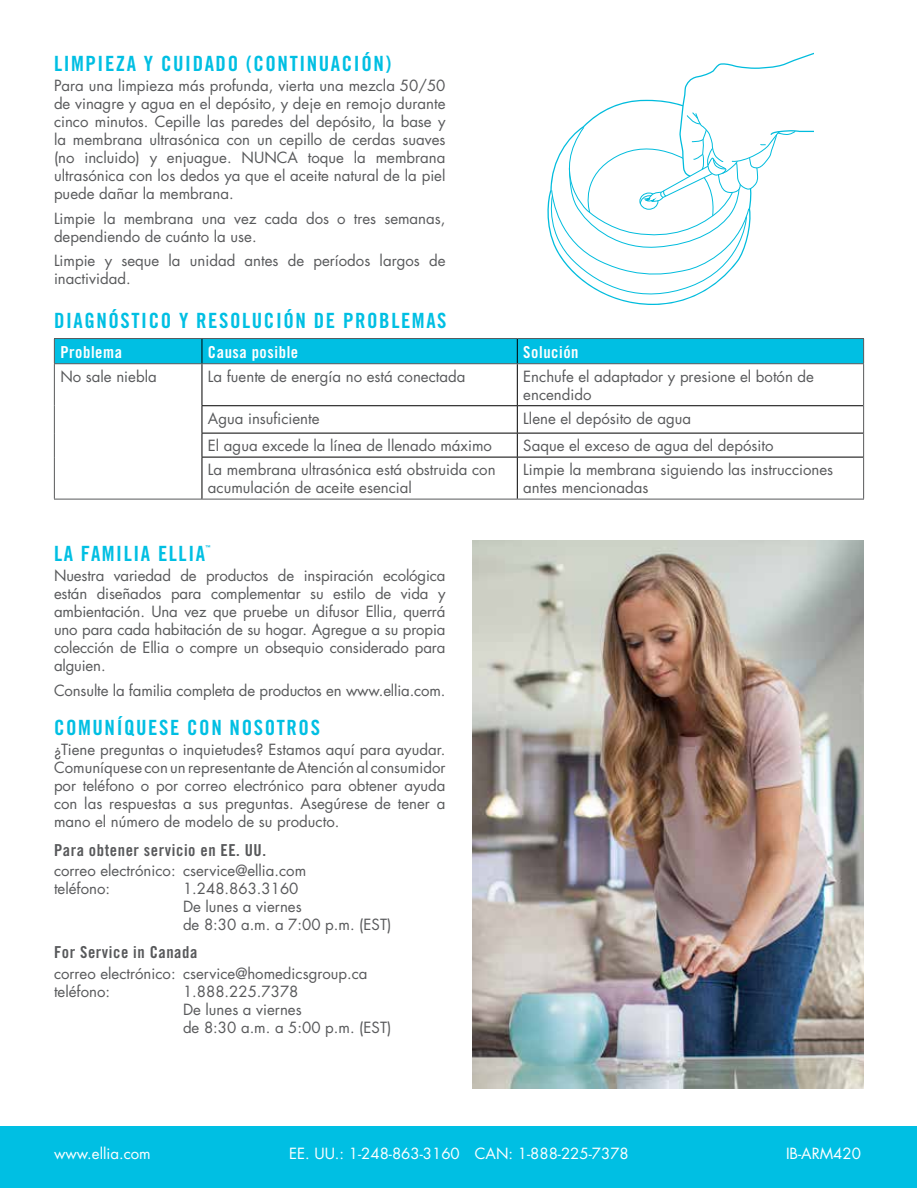
<style>
.page{position:relative;width:918px;height:1188px;background:#fff}
.page>*{position:absolute;margin:0;border:0;box-sizing:border-box;transform-origin:0 0}
.t1{font:21px "Trade Gothic Bold Cond Twenty";letter-spacing:.075em;color:#00bfe3}
.t2{font:16.5px "Trade Gothic Bold Cond Twenty";letter-spacing:.035em;color:#58595b}
.t3{font:16.5px "Trade Gothic Bold Cond Twenty";letter-spacing:.035em;color:#fff}
.t4{font:15px/18px "Futura LT";color:#58595b}
.t5{font:15px "Futura LT";color:#fff}
.t6{font:5.25px "Trade Gothic Bold Cond Twenty";color:#00bfe3}
</style>
<div class="page">
<div style="left:1px;top:1127px;width:916px;height:61px;background:#00bfe3"></div>
<hr style="left:54px;top:364px;width:1px;height:42px;background:#58595b">
<svg style="left:54px;top:406px;width:1px;height:51px"></svg>
<hr style="left:54px;top:457px;width:1px;height:42px;background:#58595b">
<hr style="left:54px;top:499px;width:148px;height:1px;background:#58595b">
<hr style="left:202px;top:364px;width:1px;height:41px;background:#000">
<hr style="left:517px;top:364px;width:1px;height:41px;background:#000">
<hr style="left:202px;top:405px;width:315px;height:1px;background:#000">
<hr style="left:517px;top:405px;width:346px;height:1px;background:#000">
<hr style="left:202px;top:433px;width:315px;height:1px;background:#000">
<svg style="left:202px;top:406px;width:1px;height:51px"></svg>
<hr style="left:517px;top:433px;width:346px;height:1px;background:#000">
<svg style="left:517px;top:406px;width:1px;height:51px"></svg>
<hr style="left:202px;top:457px;width:315px;height:1px;background:#000">
<hr style="left:202px;top:457px;width:1px;height:42px;background:#000">
<hr style="left:517px;top:457px;width:346px;height:1px;background:#000">
<hr style="left:517px;top:457px;width:1px;height:42px;background:#000">
<hr style="left:863px;top:364px;width:1px;height:42px;background:#58595b">
<svg style="left:863px;top:406px;width:1px;height:51px"></svg>
<hr style="left:863px;top:457px;width:1px;height:42px;background:#58595b">
<hr style="left:202px;top:499px;width:315px;height:1px;background:#58595b">
<hr style="left:517px;top:499px;width:347px;height:1px;background:#58595b">
<hr style="left:54px;top:338px;width:148px;height:1px;background:#58595b">
<hr style="left:202px;top:338px;width:315px;height:1px;background:#58595b">
<hr style="left:517px;top:338px;width:347px;height:1px;background:#58595b">
<div style="left:54px;top:339px;width:810px;height:25px;background:#00bfe3"></div>
<img style="left:472px;top:540px;width:392px;height:549px">
<svg style="left:547px;top:53px;width:266px;height:252px"></svg>
<h1 class="t1" style="left:54px;top:51px;width:339px">LIMPIEZA Y CUIDADO (CONTINUACIÓN)</h1>
<p class="t4" style="left:54px;top:77px;width:393px;text-align:justify">Para una limpieza más profunda, vierta una mezcla 50/50 de vinagre y agua en el depósito, y deje en remojo durante cinco minutos. Cepille las paredes del depósito, la base y la membrana ultrasónica con un cepillo de cerdas suaves (no incluido) y enjuague. NUNCA toque la membrana ultrasónica con los dedos ya que el aceite natural de la piel puede dañar la membrana.</p>
<p class="t4" style="left:54px;top:209px;width:393px">Limpie la membrana una vez cada dos o tres semanas, dependiendo de cuánto la use.</p>
<p class="t4" style="left:54px;top:252px;width:393px">Limpie y seque la unidad antes de períodos largos de inactividad.</p>
<h1 class="t1" style="left:54px;top:308px;width:394px">DIAGNÓSTICO Y RESOLUCIÓN DE PROBLEMAS</h1>
<p class="t3" style="left:60px;top:342px;width:63px">Problema</p>
<p class="t3" style="left:208px;top:342px;width:92px">Causa posible</p>
<p class="t3" style="left:523px;top:342px;width:57px">Solución</p>
<p class="t4" style="left:60px;top:367px;width:98px">No sale niebla</p>
<p class="t4" style="left:208px;top:367px;width:259px">La fuente de energía no está conectada</p>
<p class="t4" style="left:523px;top:367px;width:292px">Enchufe el adaptador y presione el botón de encendido</p>
<p class="t4" style="left:208px;top:409px;width:113px">Agua insuficiente</p>
<p class="t4" style="left:523px;top:409px;width:169px">Llene el depósito de agua</p>
<p class="t4" style="left:208px;top:437px;width:286px">El agua excede la línea de llenado máximo</p>
<p class="t4" style="left:523px;top:437px;width:252px">Saque el exceso de agua del depósito</p>
<p class="t4" style="left:208px;top:461px;width:289px">La membrana ultrasónica está obstruida con acumulación de aceite esencial</p>
<p class="t4" style="left:523px;top:461px;width:311px">Limpie la membrana siguiendo las instrucciones antes mencionadas</p>
<h1 class="t1" style="left:54px;top:541px;width:153px">LA FAMILIA ELLIA</h1>
<p class="t6" style="left:206px;top:544px;width:7px">™</p>
<p class="t4" style="left:54px;top:567px;width:393px;text-align:justify">Nuestra variedad de productos de inspiración ecológica están diseñados para complementar su estilo de vida y ambientación. Una vez que pruebe un difusor Ellia, querrá uno para cada habitación de su hogar. Agregue a su propia colección de Ellia o compre un obsequio considerado para alguien.</p>
<p class="t4" style="left:54px;top:682px;width:393px">Consulte la familia completa de productos en www.ellia.com.</p>
<h1 class="t1" style="left:54px;top:714px;width:268px">COMUNÍQUESE CON NOSOTROS</h1>
<p class="t4" style="left:54px;top:741px;width:393px;text-align:justify">¿Tiene preguntas o inquietudes? Estamos aquí para ayudar.<br>Comuníquese con un representante de Atención al consumidor por teléfono o por correo electrónico para obtener ayuda con las respuestas a sus preguntas. Asegúrese de tener a mano el número de modelo de su producto.</p>
<p class="t2" style="left:54px;top:840px;width:214px">Para obtener servicio en EE. UU.</p>
<p class="t4" style="left:54px;top:861px;width:254px">correo electrónico: cservice@ellia.com teléfono:</p>
<p class="t4" style="left:183px;top:879px;width:210px">1.248.863.3160<br>De lunes a viernes<br>de 8:30 a.m. a 7:00 p.m. (EST)</p>
<p class="t2" style="left:54px;top:943px;width:145px">For Service in Canada</p>
<p class="t4" style="left:54px;top:964px;width:315px">correo electrónico: cservice@homedicsgroup.ca teléfono:</p>
<p class="t4" style="left:183px;top:982px;width:210px">1.888.225.7378<br>De lunes a viernes<br>de 8:30 a.m. a 5:00 p.m. (EST)</p>
<p class="t5" style="left:54px;top:1144px;width:98px">www.ellia.com</p>
<p class="t5" style="left:289px;top:1144px;width:341px">EE. UU.: 1-248-863-3160 CAN: 1-888-225-7378</p>
<p class="t5" style="left:786px;top:1144px;width:76px">IB-ARM420</p>
</div>
